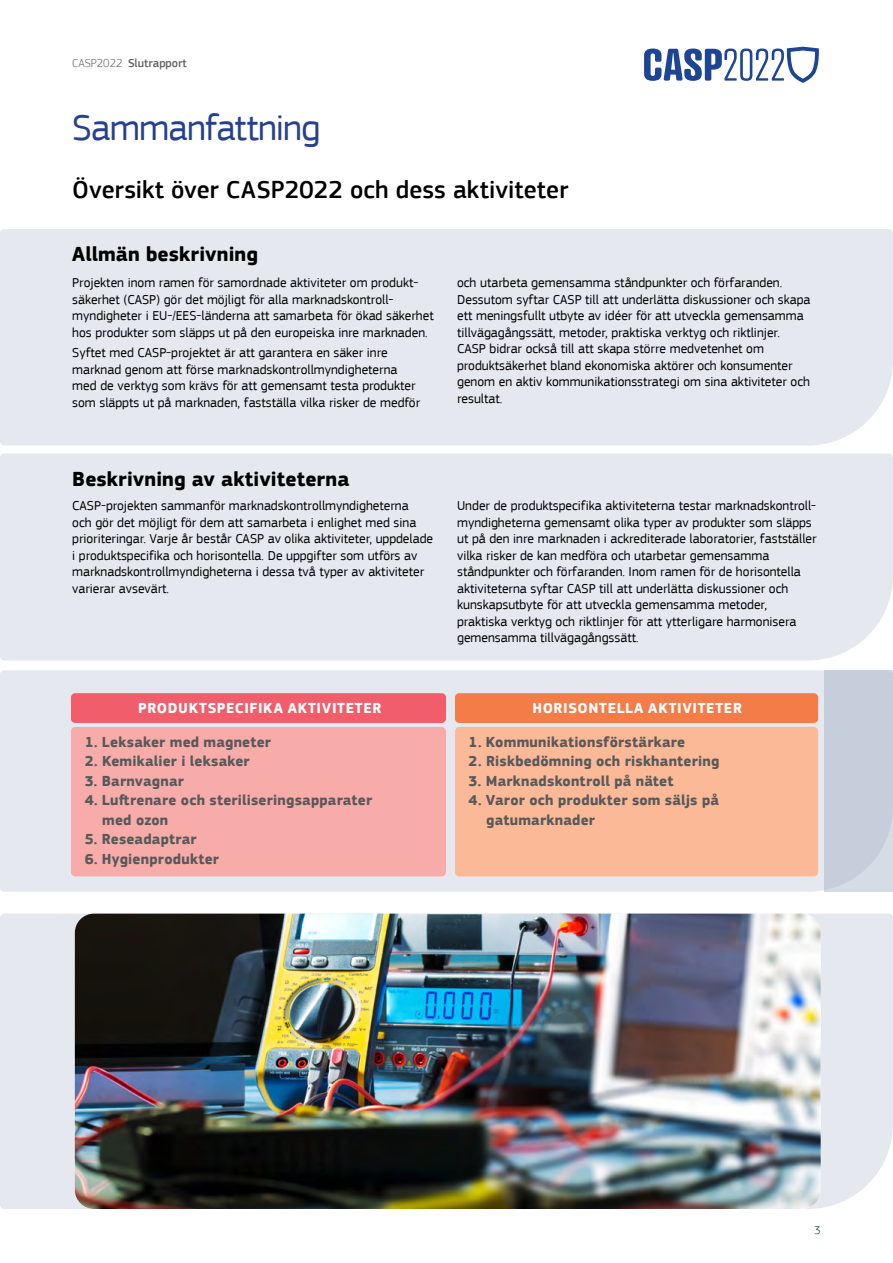
<style>
.page{position:relative;width:893px;height:1263px;background:#fff}
.page>*{position:absolute;margin:0;border:0;box-sizing:border-box;transform-origin:0 0}
.t1{font:37.5px "EC Square Sans Pro";letter-spacing:-.025em;color:#25408f}
.t2{font:500 25.5px "EC Square Sans Pro";color:#000}
.t3{font:700 21px "EC Square Sans Pro";letter-spacing:.005em;color:#000}
.t4{font:700 15px/19.5px "EC Square Sans Pro";letter-spacing:.015em;color:#58595b}
.t5{font:700 15px "EC Square Sans Pro";letter-spacing:.045em;color:#fff}
.t6{font:13.5px/16.5px "EC Square Sans Pro";color:#000}
.t7{font:500 12px "EC Square Sans Pro";color:#636466}
.t8{font:300 12px "EC Square Sans Pro";color:#02405d}
.s1{font-weight:300}
</style>
<div class="page">
<svg style="left:644px;top:47px;width:175px;height:36px"></svg>
<div style="left:0;top:453px;width:893px;height:207px;background:#e6e8ef"></div>
<div style="left:0;top:229px;width:893px;height:216px;background:#e6e8ef"></div>
<div style="left:0;top:670px;width:824px;height:222px;background:#e6e8ef"></div>
<div style="left:824px;top:670px;width:69px;height:222px;background:linear-gradient(to right,#c5cddc,#c9d1de)"></div>
<div style="left:71px;top:727px;width:375px;height:149px;background:#f8aca9;border-radius:4px"></div>
<div style="left:71px;top:693px;width:375px;height:30px;background:#f15d6b;border-radius:4px"></div>
<div style="left:455px;top:727px;width:363px;height:149px;background:#fbb997;border-radius:4px"></div>
<div style="left:455px;top:693px;width:363px;height:30px;background:#f47c48;border-radius:4px"></div>
<div style="left:0;top:914px;width:893px;height:295px;background:#e6e8ef"></div>
<img style="left:75px;top:914px;width:746px;height:295px">
<p class="t7" style="left:72px;top:56px;width:116px"><span class="s1">CASP2022</span> Slutrapport</p>
<h1 class="t1" style="left:72px;top:105px;width:250px">Sammanfattning</h1>
<h2 class="t2" style="left:72px;top:175px;width:497px">Översikt över CASP2022 och dess aktiviteter</h2>
<h3 class="t3" style="left:72px;top:241px;width:187px">Allmän beskrivning</h3>
<p class="t6" style="left:72px;top:274px;width:363px">Projekten inom ramen för samordnade aktiviteter om produkt&shy;säkerhet (CASP) gör det möjligt för alla marknadskontroll&shy;myndigheter i EU-/EES-länderna att samarbeta för ökad säkerhet hos produkter som släpps ut på den europeiska inre marknaden.</p>
<p class="t6" style="left:72px;top:345px;width:349px">Syftet med CASP-projektet är att garantera en säker inre marknad genom att förse marknadskontrollmyndigheterna med de verktyg som krävs för att gemensamt testa produkter som släppts ut på marknaden, fastställa vilka risker de medför</p>
<p class="t6" style="left:457px;top:274px;width:355px">och utarbeta gemensamma ståndpunkter och förfaranden.<br>Dessutom syftar CASP till att underlätta diskussioner och skapa ett meningsfullt utbyte av idéer för att utveckla gemensamma tillvägagångssätt, metoder, praktiska verktyg och riktlinjer.<br>CASP bidrar också till att skapa större medvetenhet om produktsäkerhet bland ekonomiska aktörer och konsumenter genom en aktiv kommunikationsstrategi om sina aktiviteter och resultat.</p>
<h3 class="t3" style="left:72px;top:466px;width:279px">Beskrivning av aktiviteterna</h3>
<p class="t6" style="left:72px;top:498px;width:362px">CASP-projekten sammanför marknadskontrollmyndigheterna<br>och gör det möjligt för dem att samarbeta i enlighet med sina prioriteringar. Varje år består CASP av olika aktiviteter, uppdelade i produktspecifika och horisontella. De uppgifter som utförs av marknadskontrollmyndigheterna i dessa två typer av aktiviteter varierar avsevärt.</p>
<p class="t6" style="left:457px;top:498px;width:361px">Under de produktspecifika aktiviteterna testar marknadskontroll&shy;myndigheterna gemensamt olika typer av produkter som släpps ut på den inre marknaden i ackrediterade laboratorier, fastställer vilka risker de kan medföra och utarbetar gemensamma ståndpunkter och förfaranden. Inom ramen för de horisontella aktiviteterna syftar CASP till att underlätta diskussioner och kunskapsutbyte för att utveckla gemensamma metoder, praktiska verktyg och riktlinjer för att ytterligare harmonisera gemensamma tillvägagångssätt.</p>
<p class="t5" style="left:138px;top:698px;width:245px">PRODUKTSPECIFIKA AKTIVITETER</p>
<p class="t5" style="left:532px;top:698px;width:211px">HORISONTELLA AKTIVITETER</p>
<p class="t4" style="left:85px;top:733px;width:188px">1. Leksaker med magneter</p>
<p class="t4" style="left:85px;top:752px;width:167px">2. Kemikalier i leksaker</p>
<p class="t4" style="left:85px;top:772px;width:101px">3. Barnvagnar</p>
<p class="t4" style="left:102px;top:791px;width:271px;text-indent:-18px">4. Luftrenare och steriliseringsapparater med ozon</p>
<p class="t4" style="left:85px;top:830px;width:113px">5. Reseadaptrar</p>
<p class="t4" style="left:85px;top:850px;width:136px">6. Hygienprodukter</p>
<p class="t4" style="left:469px;top:733px;width:218px">1. Kommunikationsförstärkare</p>
<p class="t4" style="left:469px;top:752px;width:252px">2. Riskbedömning och riskhantering</p>
<p class="t4" style="left:469px;top:772px;width:206px">3. Marknadskontroll på nätet</p>
<p class="t4" style="left:486px;top:791px;width:234px;text-indent:-18px">4. Varor och produkter som säljs på gatumarknader</p>
<p class="t8" style="left:814px;top:1223px;width:8px">3</p>
</div>
